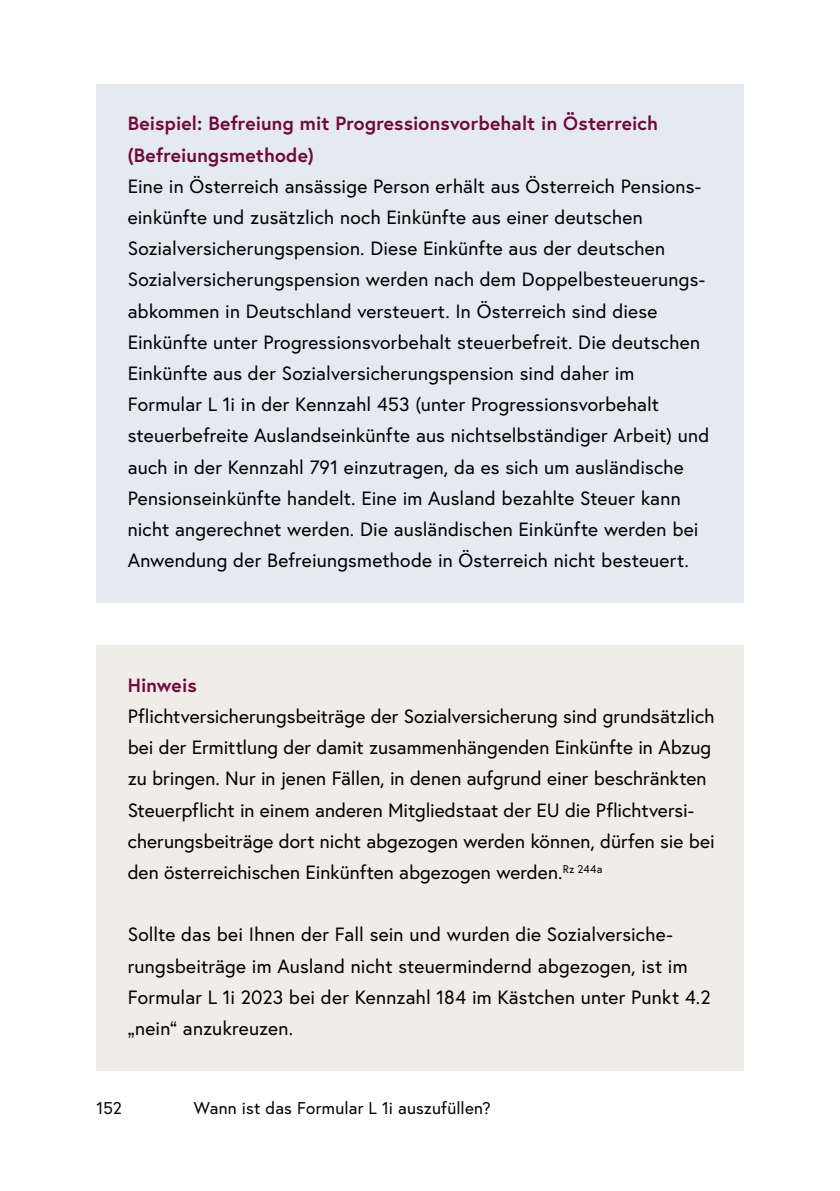
<style>
.page{position:relative;width:840px;height:1191px;background:#fff}
.page>*{position:absolute;margin:0;border:0;box-sizing:border-box;transform-origin:0 0}
.Infobox_p_Infobox{font:19.2px/31.2px "Europa Austria";letter-spacing:.01em;color:#000}
.Infobox_p_Infobox_Hinweis{font:19.2px/31.2px "Europa Austria";letter-spacing:.005em;color:#000}
.Infobox_p_Infobox_Titel{font:700 19.2px/31.2px "Europa Austria";letter-spacing:.01em;color:#72073d}
.Infobox_p_Infobox_Titel_Hinweis{font:700 19.2px "Europa Austria";letter-spacing:.005em;color:#72073d}
.t1{font:17px "Europa Austria";letter-spacing:.015em;color:#000}
</style>
<div class="page">
<div style="left:96px;top:84px;width:647px;height:113px;background:#e4ebf0"></div>
<div style="left:96px;top:147px;width:647px;height:455px;background:#e4ebf0"></div>
<div style="left:96px;top:645px;width:647px;height:82px;background:#f0ece8"></div>
<div style="left:96px;top:677px;width:647px;height:237px;background:#f0ece8"></div>
<div style="left:96px;top:895px;width:647px;height:175px;background:#f0ece8"></div>
<h4 class="Infobox_p_Infobox_Titel" style="left:128px;top:108px;width:531px">Beispiel: Befreiung mit Progressionsvorbehalt in Österreich (Befreiungsmethode)</h4>
<p class="Infobox_p_Infobox" style="left:128px;top:170px;width:583px">Eine in Österreich ansässige Person erhält aus Österreich Pensions&shy;einkünfte und zusätzlich noch Einkünfte aus einer deutschen Sozialversicherungspension. Diese Einkünfte aus der deutschen Sozialversicherungspension werden nach dem Doppelbesteuerungs&shy;abkommen in Deutschland versteuert. In Österreich sind diese Einkünfte unter Progressionsvorbehalt steuerbefreit. Die deutschen Einkünfte aus der Sozialversicherungspension sind daher im Formular L 1i in der Kennzahl 453 (unter Progressionsvorbehalt steuerbefreite Auslandseinkünfte aus nichtselbständiger Arbeit) und auch in der Kennzahl 791 einzutragen, da es sich um ausländische Pensionseinkünfte handelt. Eine im Ausland bezahlte Steuer kann nicht angerechnet werden. Die ausländischen Einkünfte werden bei Anwendung der Befreiungsmethode in Österreich nicht besteuert.</p>
<h4 class="Infobox_p_Infobox_Titel_Hinweis" style="left:128px;top:672px;width:70px">Hinweis</h4>
<p class="Infobox_p_Infobox_Hinweis" style="left:128px;top:700px;width:588px">Pflichtversicherungsbeiträge der Sozialversicherung sind grundsätzlich bei der Ermittlung der damit zusammenhängenden Einkünfte in Abzug zu bringen. Nur in jenen Fällen, in denen aufgrund einer beschränkten Steuerpflicht in einem anderen Mitgliedstaat der EU die Pflichtversi&shy;cherungsbeiträge dort nicht abgezogen werden können, dürfen sie bei den österreichischen Einkünften abgezogen werden.<sup>Rz</sup> <sup>244a</sup></p>
<p class="Infobox_p_Infobox_Hinweis" style="left:128px;top:918px;width:584px">Sollte das bei Ihnen der Fall sein und wurden die Sozialversiche&shy;rungsbeiträge im Ausland nicht steuermindernd abgezogen, ist im Formular L 1i 2023 bei der Kennzahl 184 im Kästchen unter Punkt 4.2 „nein“ anzukreuzen.</p>
<p class="t1" style="left:96px;top:1096px;width:27px">152</p>
<p class="t1" style="left:194px;top:1096px;width:298px">Wann ist das Formular L 1i auszufüllen?</p>
</div>
